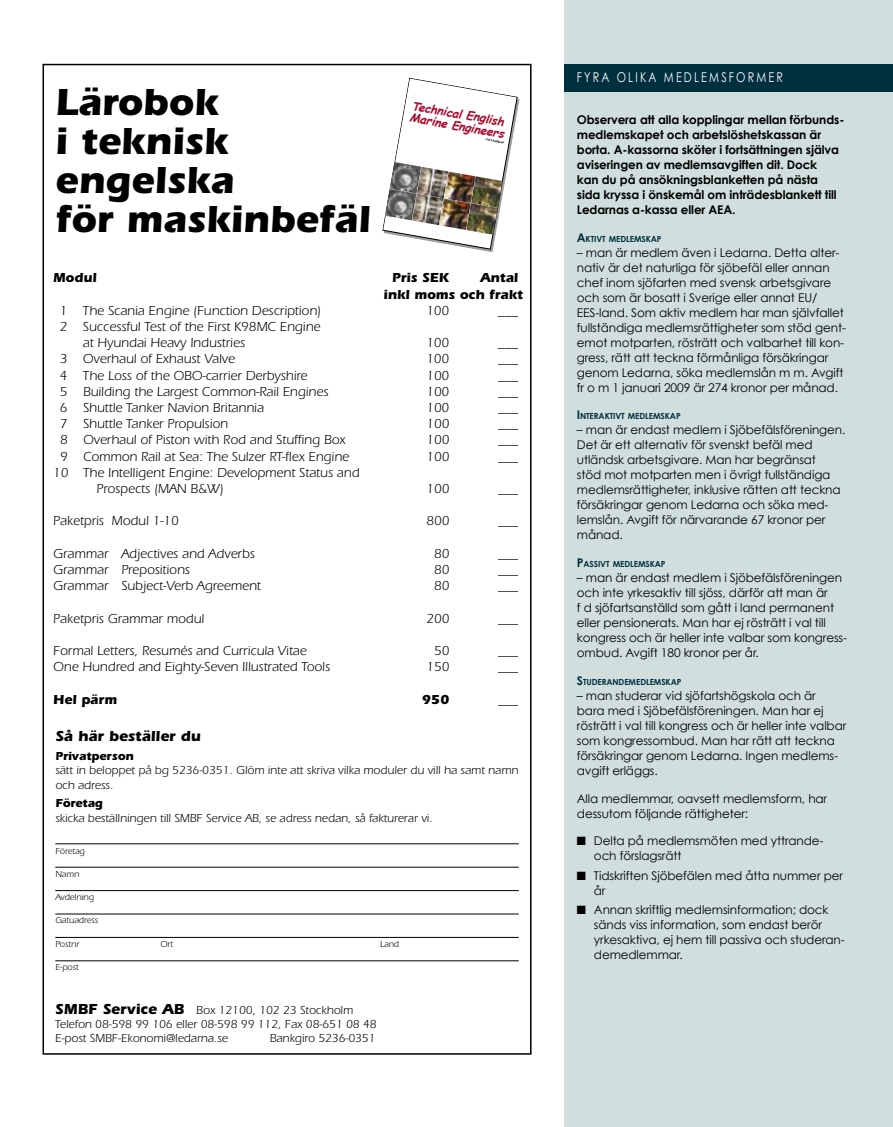
<style>
.page{position:relative;width:893px;height:1127px;background:#fff}
.page>*{position:absolute;margin:0;border:0;box-sizing:border-box;transform-origin:0 0}
.t1{font:700 39px/39px "Itc Eras";color:#000}
.t2{font:700 15px "Itc Eras";color:#000}
.t3{font:13.5px/16.2px "Itc Eras";color:#000}
.t4{font:700 13.5px/16.2px "Itc Eras";color:#000}
.t5{font:13.5px "Century Gothic";letter-spacing:.2em;color:#fff;scale:.8 1}
.t6{font:12px/15px "Century Gothic";letter-spacing:-.01em;color:#000}
.t7{font:12px/14.4px "Itc Eras";color:#000}
.t8{font:700 12px/15px "Century Gothic";letter-spacing:-.01em;color:#000}
.t9{font:700 12px "Itc Eras";color:#000}
.t10{font:italic 700 11.85px/11.9px "Comic Sans MS";color:#a90a2e}
.t11{font:9px "Itc Eras";color:#000}
.t12{font:700 8.4px "Century Gothic";letter-spacing:-.015em;color:#00303e}
.t13{font:700 3px "Comic Sans MS";color:#000}
.s1{font-weight:700;font-size:15px}
.s2{font-size:12px}
</style>
<div class="page">
<div style="left:565px;top:0;width:328px;height:1127px;background:#d0dfde"></div>
<div style="left:564px;top:64px;width:329px;height:27px;background:#00303e"></div>
<hr style="left:55px;top:843px;width:464px;height:1px;background:#000">
<hr style="left:55px;top:867px;width:464px;height:1px;background:#000">
<hr style="left:55px;top:890px;width:464px;height:1px;background:#000">
<hr style="left:55px;top:913px;width:464px;height:1px;background:#000">
<hr style="left:55px;top:937px;width:464px;height:1px;background:#000">
<hr style="left:55px;top:960px;width:464px;height:1px;background:#000">
<svg style="left:382px;top:78px;width:137px;height:174px"></svg>
<img style="left:448px;top:172px;width:27px;height:26px">
<img style="left:417px;top:167px;width:31px;height:31px">
<img style="left:471px;top:176px;width:31px;height:32px">
<img style="left:390px;top:162px;width:31px;height:31px">
<img style="left:439px;top:198px;width:32px;height:32px">
<img style="left:412px;top:194px;width:32px;height:31px">
<img style="left:466px;top:203px;width:32px;height:32px">
<img style="left:385px;top:189px;width:31px;height:31px">
<h1 class="t1" style="left:55px;top:82px;width:317px">Lärobok<br>i teknisk engelska<br>för maskinbefäl</h1>
<p class="t10" style="left:413px;top:99px;width:97px;rotate:10deg">Technical English<br>Marine Engineers</p>
<p class="t13" style="left:486px;top:137px;width:20px;rotate:10deg">Ulf Landgren</p>
<p class="t4" style="left:53px;top:270px;width:45px">Modul</p>
<p class="t4" style="left:392px;top:270px;width:59px">Pris SEK</p>
<p class="t4" style="left:384px;top:270px;width:141px;text-indent:97px">Antal inkl moms och frakt</p>
<p class="t3" style="left:60px;top:302px;width:263px">1 The Scania Engine (Function Description)</p>
<p class="t3" style="left:426px;top:302px;width:24px">100</p>
<p class="t3" style="left:83px;top:318px;width:239px;text-indent:-23px">2 Successful Test of the First K98MC Engine at Hyundai Heavy Industries</p>
<p class="t3" style="left:426px;top:335px;width:24px">100</p>
<p class="t3" style="left:60px;top:351px;width:177px">3 Overhaul of Exhaust Valve</p>
<p class="t3" style="left:426px;top:351px;width:24px">100</p>
<p class="t3" style="left:60px;top:367px;width:249px">4 The Loss of the OBO-carrier Derbyshire</p>
<p class="t3" style="left:426px;top:367px;width:24px">100</p>
<p class="t3" style="left:60px;top:383px;width:270px">5 Building the Largest Common-Rail Engines</p>
<p class="t3" style="left:426px;top:383px;width:24px">100</p>
<p class="t3" style="left:60px;top:399px;width:205px">6 Shuttle Tanker Navion Britannia</p>
<p class="t3" style="left:426px;top:399px;width:24px">100</p>
<p class="t3" style="left:60px;top:416px;width:170px">7 Shuttle Tanker Propulsion</p>
<p class="t3" style="left:426px;top:416px;width:24px">100</p>
<p class="t3" style="left:60px;top:432px;width:287px">8 Overhaul of Piston with Rod and Stuffing Box</p>
<p class="t3" style="left:426px;top:432px;width:24px">100</p>
<p class="t3" style="left:60px;top:448px;width:291px">9 Common Rail at Sea: The Sulzer RT-flex Engine</p>
<p class="t3" style="left:426px;top:448px;width:24px">100</p>
<p class="t3" style="left:97px;top:464px;width:264px;text-indent:-43px">10 The Intelligent Engine: Development Status and<br>Prospects (MAN B&amp;W)</p>
<p class="t3" style="left:426px;top:480px;width:24px">100</p>
<p class="t3" style="left:53px;top:513px;width:127px">Paketpris Modul 1-10</p>
<p class="t3" style="left:426px;top:513px;width:24px">800</p>
<p class="t3" style="left:53px;top:545px;width:203px">Grammar Adjectives and Adverbs</p>
<p class="t3" style="left:434px;top:545px;width:17px">80</p>
<p class="t3" style="left:53px;top:561px;width:138px">Grammar Prepositions</p>
<p class="t3" style="left:434px;top:561px;width:17px">80</p>
<p class="t3" style="left:53px;top:578px;width:209px">Grammar Subject-Verb Agreement</p>
<p class="t3" style="left:434px;top:578px;width:17px">80</p>
<p class="t3" style="left:53px;top:610px;width:153px">Paketpris Grammar modul</p>
<p class="t3" style="left:426px;top:610px;width:24px">200</p>
<p class="t3" style="left:53px;top:642px;width:255px">Formal Letters, Resumés and Curricula Vitae</p>
<p class="t3" style="left:434px;top:642px;width:17px">50</p>
<p class="t3" style="left:53px;top:659px;width:278px">One Hundred and Eighty-Seven Illustrated Tools</p>
<p class="t3" style="left:426px;top:659px;width:24px">150</p>
<p class="t4" style="left:53px;top:691px;width:65px">Hel pärm</p>
<p class="t4" style="left:422px;top:691px;width:29px">950</p>
<p class="t3" style="left:498px;top:302px;width:22px">___</p>
<p class="t3" style="left:498px;top:335px;width:22px">___</p>
<p class="t3" style="left:498px;top:351px;width:22px">___</p>
<p class="t3" style="left:498px;top:367px;width:22px">___</p>
<p class="t3" style="left:498px;top:383px;width:22px">___</p>
<p class="t3" style="left:498px;top:399px;width:22px">___</p>
<p class="t3" style="left:498px;top:416px;width:22px">___</p>
<p class="t3" style="left:498px;top:432px;width:22px">___</p>
<p class="t3" style="left:498px;top:448px;width:22px">___</p>
<p class="t3" style="left:498px;top:480px;width:22px">___</p>
<p class="t3" style="left:498px;top:513px;width:22px">___</p>
<p class="t3" style="left:498px;top:545px;width:22px">___</p>
<p class="t3" style="left:498px;top:561px;width:22px">___</p>
<p class="t3" style="left:498px;top:578px;width:22px">___</p>
<p class="t3" style="left:498px;top:610px;width:22px">___</p>
<p class="t3" style="left:498px;top:642px;width:22px">___</p>
<p class="t3" style="left:498px;top:659px;width:22px">___</p>
<p class="t3" style="left:498px;top:691px;width:22px">___</p>
<p class="t2" style="left:55px;top:727px;width:147px">Så här beställer du</p>
<p class="t9" style="left:55px;top:749px;width:80px">Privatperson</p>
<p class="t7" style="left:55px;top:763px;width:465px">sätt in beloppet på bg 5236-0351. Glöm inte att skriva vilka moduler du vill ha samt namn och adress.</p>
<p class="t9" style="left:55px;top:796px;width:49px">Företag</p>
<p class="t7" style="left:55px;top:811px;width:379px">skicka beställningen till SMBF Service AB, se adress nedan, så fakturerar vi.</p>
<p class="t11" style="left:55px;top:846px;width:31px">Företag</p>
<p class="t11" style="left:55px;top:869px;width:26px">Namn</p>
<p class="t11" style="left:55px;top:892px;width:40px">Avdelning</p>
<p class="t11" style="left:55px;top:915px;width:44px">Gatuadress</p>
<p class="t11" style="left:55px;top:938px;width:25px">Postnr</p>
<p class="t11" style="left:160px;top:938px;width:14px">Ort</p>
<p class="t11" style="left:380px;top:938px;width:21px">Land</p>
<p class="t11" style="left:55px;top:962px;width:25px">E-post</p>
<p class="t7" style="left:55px;top:1002px;width:323px"><span class="s1">SMBF Service AB</span> Box 12100, 102 23 Stockholm<br>Telefon 08-598 99 106 eller 08-598 99 112, Fax 08-651 08 48<br>E-post SMBF-Ekonomi@ledarna.se</p>
<p class="t7" style="left:270px;top:1031px;width:107px">Bankgiro 5236-0351</p>
<p class="t5" style="left:577px;top:69px;width:259px">FYRA OLIKA MEDLEMSFORMER</p>
<p class="t8" style="left:577px;top:112px;width:269px">Observera att alla kopplingar mellan förbunds&shy;medlemskapet och arbetslöshetskassan är borta. A-kassorna sköter i fortsättningen själva aviseringen av medlemsavgiften dit. Dock<br>kan du på ansökningsblanketten på nästa sida kryssa i önskemål om inträdesblankett till Ledarnas a-kassa eller AEA.</p>
<p class="t12" style="left:577px;top:233px;width:86px"><span class="s2">A</span>KTIVT MEDLEMSKAP</p>
<p class="t6" style="left:577px;top:245px;width:270px">– man är medlem även i Ledarna. Detta alter&shy;nativ är det naturliga för sjöbefäl eller annan chef inom sjöfarten med svensk arbetsgivare och som är bosatt i Sverige eller annat EU/ EES-land. Som aktiv medlem har man självfallet fullständiga medlemsrättigheter som stöd gent&shy;emot motparten, rösträtt och valbarhet till kon&shy;gress, rätt att teckna förmånliga försäkringar genom Ledarna, söka medlemslån m m. Avgift fr o m 1 januari 2009 är 274 kronor per månad.</p>
<p class="t12" style="left:577px;top:411px;width:105px"><span class="s2">I</span> NTERAKTIVT MEDLEMSKAP</p>
<p class="t6" style="left:577px;top:422px;width:270px">– man är endast medlem i Sjöbefälsföreningen.<br>Det är ett alternativ för svenskt befäl med utländsk arbetsgivare. Man har begränsat<br>stöd mot motparten men i övrigt fullständiga medlemsrättigheter, inklusive rätten att teckna försäkringar genom Ledarna och söka med&shy;lemslån. Avgift för närvarande 67 kronor per månad.</p>
<p class="t12" style="left:577px;top:559px;width:90px"><span class="s2">P</span>ASSIVT MEDLEMSKAP</p>
<p class="t6" style="left:577px;top:570px;width:272px">– man är endast medlem i Sjöbefälsföreningen och inte yrkesaktiv till sjöss, därför att man är<br>f d sjöfartsanställd som gått i land permanent eller pensionerats. Man har ej rösträtt i val till kongress och är heller inte valbar som kongress&shy;ombud. Avgift 180 kronor per år.</p>
<p class="t12" style="left:577px;top:676px;width:106px"><span class="s2">S</span>TUDERANDEMEDLEMSKAP</p>
<p class="t6" style="left:577px;top:688px;width:271px">– man studerar vid sjöfartshögskola och är bara med i Sjöbefälsföreningen. Man har ej rösträtt i val till kongress och är heller inte valbar som kongressombud. Man har rätt att teckna försäkringar genom Ledarna. Ingen medlems&shy;avgift erläggs.</p>
<p class="t6" style="left:577px;top:791px;width:252px">Alla medlemmar, oavsett medlemsform, har dessutom följande rättigheter:</p>
<p class="t6" style="left:594px;top:833px;width:231px;text-indent:-17px">■ Delta på medlemsmöten med yttrande&shy;och förslagsrätt</p>
<p class="t6" style="left:594px;top:868px;width:251px;text-indent:-17px">■ Tidskriften Sjöbefälen med åtta nummer per år</p>
<p class="t6" style="left:594px;top:902px;width:252px;text-indent:-17px">■ Annan skriftlig medlemsinformation; dock sänds viss information, som endast berör yrkesaktiva, ej hem till passiva och studeran&shy;demedlemmar.</p>
</div>
